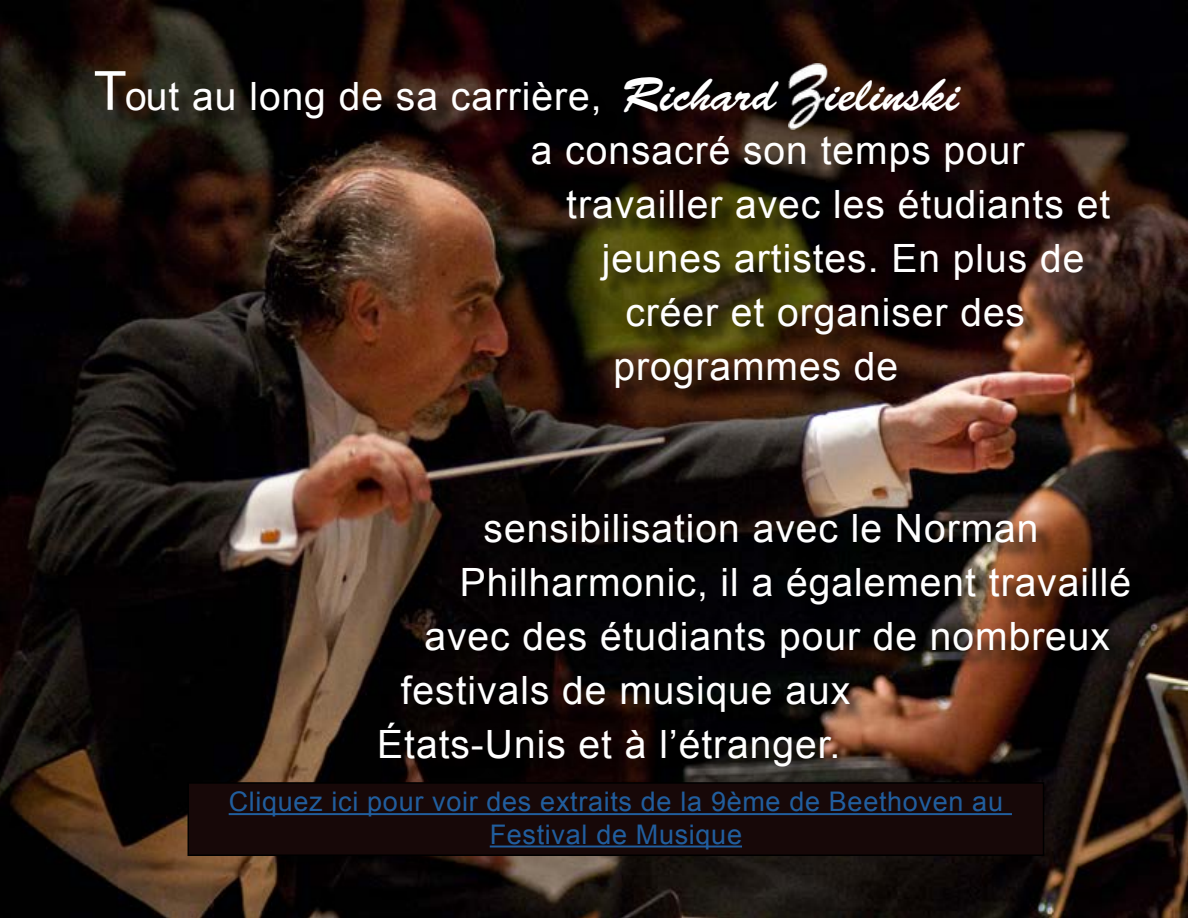
<style>
.page{position:relative;width:1188px;height:918px;background:#fff}
.page>*{position:absolute;margin:0;border:0;box-sizing:border-box;transform-origin:0 0}
.t1{font:48px "Brush Script Std";color:#fff}
.t2{font:39px "Arial";letter-spacing:.025em;color:#fff}
.t3{font:27px/32.4px "Arial";letter-spacing:.025em;color:#215e9e;text-align:center}
.s1{font-size:54px}
</style>
<div class="page">
<img style="left:0;top:0;width:1188px;height:918px">
<div style="left:96px;top:75px;width:1052px;height:709px;background:#000;opacity:.75"></div>
<div style="left:188px;top:783px;width:856px;height:72px;background:#170808"></div>
<div style="left:188px;top:782px;width:856px;height:74px;border:2px solid #000"></div>
<hr style="left:229px;top:813px;width:783px;height:2px;background:#215e9e">
<hr style="left:490px;top:846px;width:252px;height:2px;background:#215e9e">
<img style="left:788px;top:63px;width:42px;height:67px">
<p class="t2" style="left:94px;top:71px;width:510px"><span class="s1">T</span>out au long de sa carrière,</p>
<p class="t2" style="left:531px;top:125px;width:495px">a consacré son temps pour</p>
<p class="t2" style="left:566px;top:179px;width:545px">travailler avec les étudiants et</p>
<p class="t2" style="left:602px;top:233px;width:484px">jeunes artistes. En plus de</p>
<p class="t2" style="left:625px;top:287px;width:401px">créer et organiser des</p>
<p class="t2" style="left:614px;top:341px;width:286px">programmes de</p>
<p class="t1" style="left:622px;top:68px;width:339px">Richard ielinski</p>
<p class="t2" style="left:484px;top:503px;width:556px">sensibilisation avec le Norman</p>
<p class="t2" style="left:460px;top:557px;width:673px">Philharmonic, il a également travaillé</p>
<p class="t2" style="left:424px;top:611px;width:687px">avec des étudiants pour de nombreux</p>
<p class="t2" style="left:401px;top:665px;width:451px">festivals de musique aux</p>
<p class="t2" style="left:377px;top:719px;width:465px">États-Unis et à l’étranger.</p>
<p class="t3" style="left:229px;top:786px;width:776px">Cliquez ici pour voir des extraits de la 9ème de Beethoven au<br>Festival de Musique</p>
</div>
